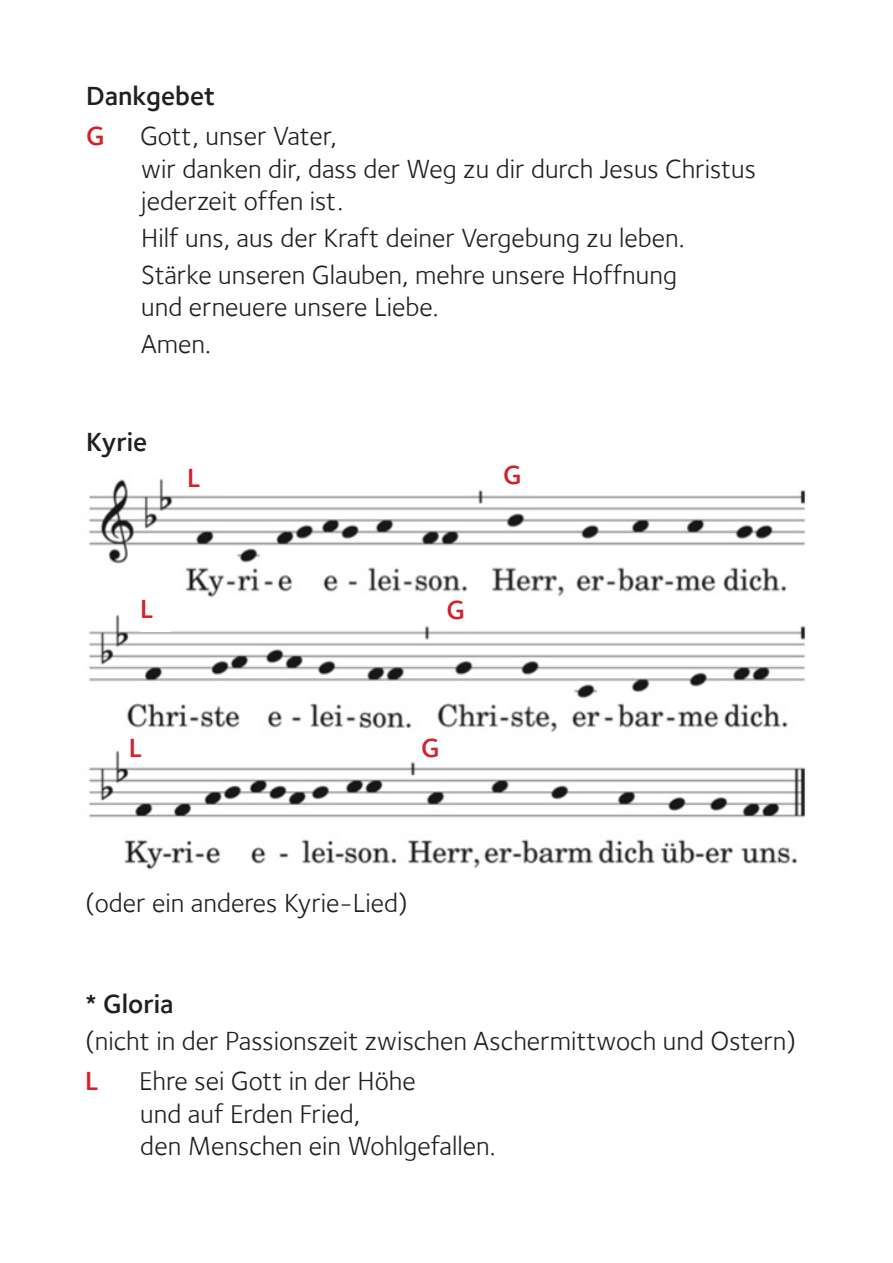
<style>
.page{position:relative;width:893px;height:1263px;background:#fff}
.page>*{position:absolute;margin:0;border:0;box-sizing:border-box;transform-origin:0 0}
.t1{font:27px "Foundry Sterling Book OSF";color:#231f20}
.t2{font:27px "Foundry Sterling";color:#231f20}
.t3{font:27px "Foundry Sterling Demi OSF";color:#231f20}
.t4{font:27px "Foundry Sterling Demi OSF";color:#d1232a}
</style>
<div class="page">
<img style="left:89px;top:478px;width:717px;height:392px">
<div style="left:187px;top:468px;width:40px;height:26px;background:#fff"></div>
<div style="left:140px;top:598px;width:30px;height:33px;background:#fff"></div>
<div style="left:129px;top:737px;width:40px;height:26px;background:#fff"></div>
<div style="left:503px;top:464px;width:30px;height:30px;background:#fff"></div>
<div style="left:447px;top:600px;width:56px;height:30px;background:#fff"></div>
<div style="left:421px;top:737px;width:37px;height:26px;background:#fff"></div>
<p class="t3" style="left:86px;top:80px;width:131px">Dankgebet</p>
<p class="t4" style="left:86px;top:120px;width:20px">G</p>
<p class="t1" style="left:140px;top:121px;width:198px">Gott, unser Vater,</p>
<p class="t1" style="left:141px;top:153px;width:616px">wir danken dir, dass der Weg zu dir durch Jesus Christus</p>
<p class="t1" style="left:141px;top:186px;width:203px">jederzeit offen ist.</p>
<p class="t1" style="left:141px;top:222px;width:545px">Hilf uns, aus der Kraft deiner Vergebung zu leben.</p>
<p class="t1" style="left:141px;top:259px;width:537px">Stärke unseren Glauben, mehre unsere Hoffnung</p>
<p class="t1" style="left:141px;top:291px;width:299px">und erneuere unsere Liebe.</p>
<p class="t1" style="left:141px;top:328px;width:71px">Amen.</p>
<p class="t3" style="left:86px;top:426px;width:63px">Kyrie</p>
<p class="t4" style="left:187px;top:462px;width:15px">L</p>
<p class="t4" style="left:140px;top:592px;width:15px">L</p>
<p class="t4" style="left:129px;top:732px;width:15px">L</p>
<p class="t4" style="left:503px;top:459px;width:20px">G</p>
<p class="t4" style="left:447px;top:594px;width:20px">G</p>
<p class="t4" style="left:421px;top:732px;width:20px">G</p>
<p class="t2" style="left:85px;top:888px;width:324px">(oder ein anderes Kyrie-Lied)</p>
<p class="t3" style="left:85px;top:988px;width:90px">* Gloria</p>
<p class="t2" style="left:85px;top:1025px;width:713px">(nicht in der Passionszeit zwischen Aschermittwoch und Ostern)</p>
<p class="t4" style="left:85px;top:1065px;width:15px">L</p>
<p class="t2" style="left:139px;top:1066px;width:278px">Ehre sei Gott in der Höhe</p>
<p class="t2" style="left:140px;top:1098px;width:221px">und auf Erden Fried,</p>
<p class="t2" style="left:140px;top:1130px;width:357px">den Menschen ein Wohlgefallen.</p>
</div>
